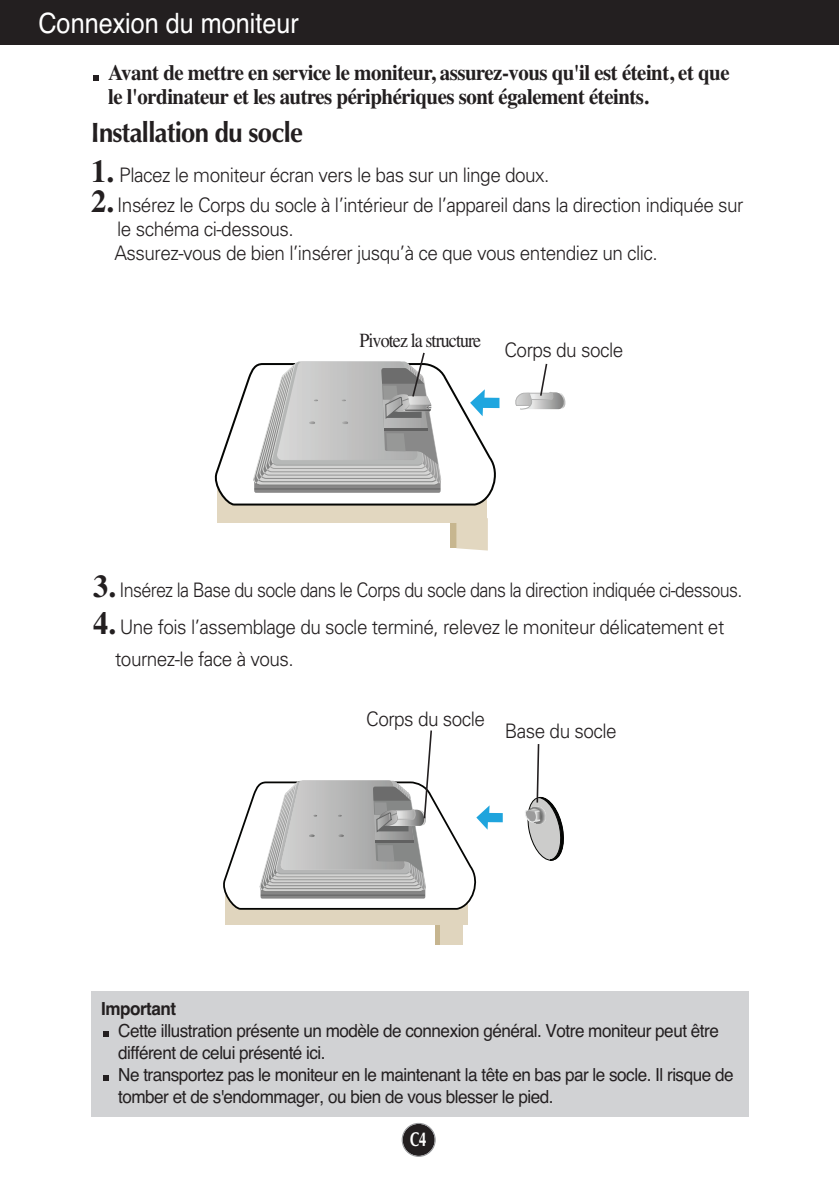
<style>
.page{position:relative;width:839px;height:1189px;background:#fff}
.page>*{position:absolute;margin:0;border:0;box-sizing:border-box;transform-origin:0 0}
.t1{font:28px "Helvetica";color:#fff;scale:.9 1}
.t2{font:700 28px "Optima";letter-spacing:-.03em;color:#231f20;scale:.92 1}
.t3{font:700 22px/24px "Times";letter-spacing:-.025em;color:#231f20;scale:.95 1}
.t4{font:300 20px/24px "Univers";letter-spacing:-.03em;color:#231f20;scale:.95 1}
.t5{font:300 20px "Univers";letter-spacing:-.03em;color:#231f20;scale:.9 1}
.t6{font:20px "Times";letter-spacing:-.05em;color:#231f20;scale:.9 1}
.t7{font:700 20px "Optima";color:#fff;scale:.7 1}
.t8{font:18px/22px "Helvetica";letter-spacing:-.03em;color:#231f20;scale:.95 1}
.t9{font:700 18px "Helvetica";letter-spacing:-.03em;color:#231f20;scale:.95 1}
.s1{font-family:"Times";font-weight:700;font-size:32px}
</style>
<div class="page">
<div style="left:402px;top:1124px;width:32px;height:32px;background:#231f20;border-radius:50%"></div>
<div style="left:402px;top:1123px;width:34px;height:34px;border:1px solid #939598;border-radius:50%"></div>
<div style="left:0;top:0;width:839px;height:45px;background:#231f20"></div>
<svg style="left:93px;top:75px;width:6px;height:5px"></svg>
<div style="left:91px;top:991px;width:658px;height:126px;background:#d1d2d4"></div>
<svg style="left:103px;top:1075px;width:6px;height:6px"></svg>
<svg style="left:103px;top:1031px;width:6px;height:6px"></svg>
<div style="left:450px;top:516px;width:8px;height:32px;background:#c7b68f"></div>
<div style="left:217px;top:480px;width:270px;height:43px;background:#e2d7c0"></div>
<svg style="left:456px;top:518px;width:32px;height:32px"></svg>
<svg style="left:214px;top:368px;width:286px;height:138px"></svg>
<svg style="left:470px;top:389px;width:29px;height:27px"></svg>
<div style="left:254px;top:477px;width:186px;height:16px;background:linear-gradient(to right,#828281,#828281);border-radius:2px"></div>
<hr style="left:254px;top:488px;width:186px;height:1px;background:#616161">
<img style="left:564px;top:397px;width:2px;height:10px">
<img style="left:553px;top:392px;width:11px;height:17px">
<div style="left:435px;top:919px;width:6px;height:25px;background:#c6b58f"></div>
<div style="left:225px;top:886px;width:243px;height:39px;background:#e0d5be"></div>
<div style="left:440px;top:919px;width:22px;height:25px;background:#e0d5be"></div>
<svg style="left:223px;top:730px;width:280px;height:180px"></svg>
<svg style="left:525px;top:744px;width:39px;height:116px"></svg>
<svg style="left:515px;top:363px;width:38px;height:46px"></svg>
<svg style="left:253px;top:352px;width:188px;height:133px"></svg>
<h1 class="t1" style="left:38px;top:13px;width:291px">Connexion du moniteur</h1>
<p class="t3" style="left:108px;top:63px;width:655px">Avant de mettre en service le moniteur, assurez-vous qu'il est éteint, et que le l'ordinateur et les autres périphériques sont également éteints.</p>
<h1 class="t2" style="left:91px;top:121px;width:232px">Installation du socle</h1>
<p class="t4" style="left:91px;top:165px;width:484px"><span class="s1">1.</span> Placez le moniteur écran vers le bas sur un linge doux.</p>
<p class="t4" style="left:114px;top:195px;width:663px;text-indent:-23px"><span class="s1">2.</span> Insérez le Corps du socle à l’intérieur de l’appareil dans la direction indiquée sur le schéma ci-dessous.<br>Assurez-vous de bien l’insérer jusqu’à ce que vous entendiez un clic.</p>
<p class="t6" style="left:359px;top:333px;width:137px">Pivotez la structure</p>
<p class="t4" style="left:504px;top:339px;width:127px">Corps du socle</p>
<p class="t5" style="left:93px;top:582px;width:722px"><span class="s1">3.</span> Insérez la Base du socle dans le Corps du socle dans la direction indiquée ci-dessous.</p>
<p class="t4" style="left:115px;top:613px;width:642px;line-height:32px;text-indent:-22px"><span class="s1">4.</span> Une fois l’assemblage du socle terminé, relevez le moniteur délicatement et tournez-le face à vous.</p>
<p class="t4" style="left:366px;top:708px;width:127px">Corps du socle</p>
<p class="t4" style="left:504px;top:720px;width:119px">Base du socle</p>
<p class="t9" style="left:101px;top:1002px;width:80px">Important</p>
<p class="t8" style="left:118px;top:1021px;width:649px">Cette illustration présente un modèle de connexion général. Votre moniteur peut être différent de celui présenté ici.<br>Ne transportez pas le moniteur en le maintenant la tête en bas par le socle. Il risque de tomber et de s'endommager, ou bien de vous blesser le pied.</p>
<p class="t7" style="left:410px;top:1131px;width:25px">C4</p>
</div>
